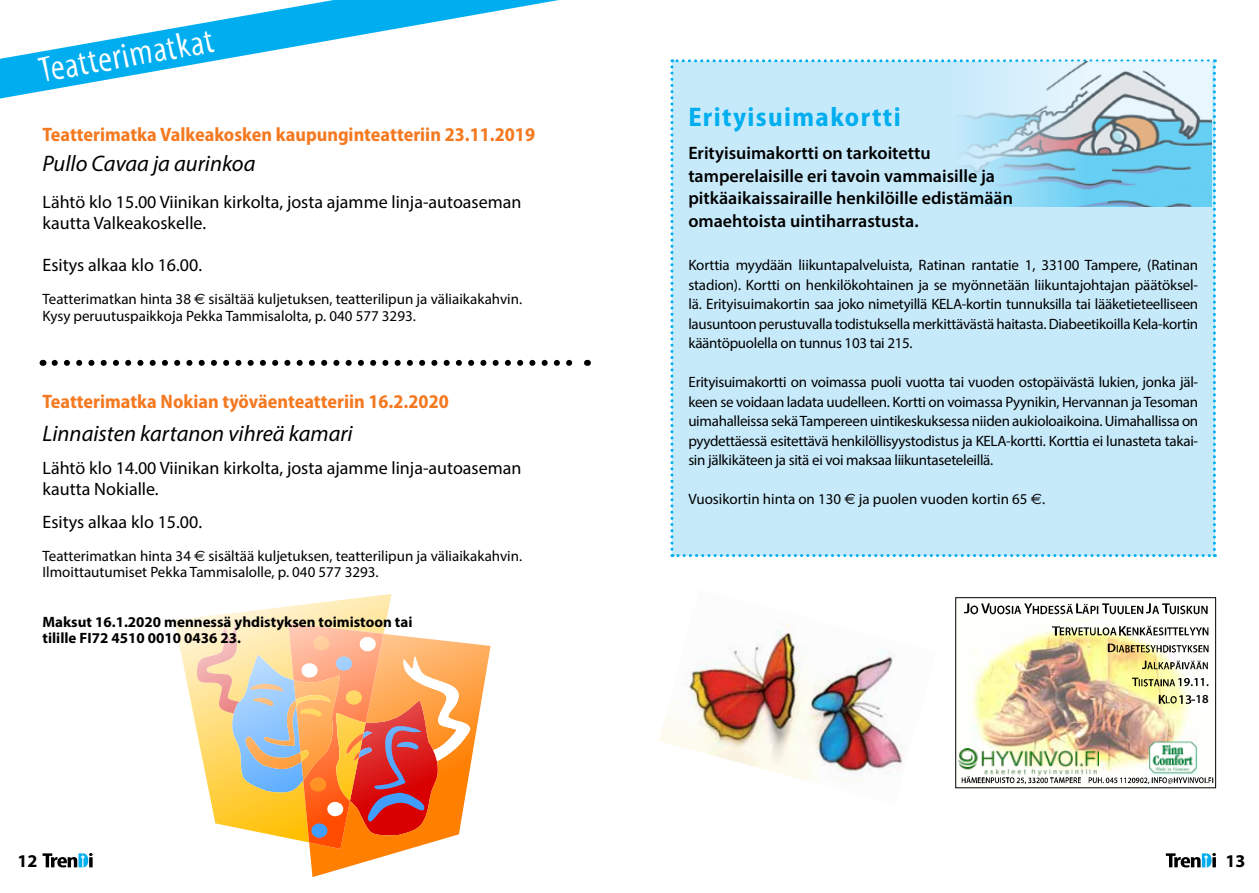
<style>
.page{position:relative;width:1259px;height:893px;background:#fff}
.page>*{position:absolute;margin:0;border:0;box-sizing:border-box;transform-origin:0 0}
.t1{font:36px "Myriad Std Tilt";color:#fff}
.t2{font:700 semi-condensed 27px "Myriad Pro";letter-spacing:.05em;color:#00aeef}
.t3{font:italic 22.5px "Myriad Pro";color:#000}
.t4{font:700 semi-condensed 19.5px "Myriad Pro";color:#f47920}
.t5{font:18px/21px "Myriad Pro";color:#000}
.t6{font:600 18px/22.5px "Myriad Pro";color:#000}
.t7{font:700 18px "Myriad Pro";color:#000}
.t8{font:15px/19.5px "Myriad Pro";color:#000}
.t9{font:700 15px/16.5px "Myriad Pro";color:#000}
.t10{font:600 12.3px "Myriad Pro";color:#000}
.s1{font-family:"Euro Sans"}
</style>
<div class="page">
<svg style="left:43px;top:853px;width:50px;height:14px"></svg>
<svg style="left:1165px;top:853px;width:51px;height:14px"></svg>
<svg style="left:174px;top:594px;width:217px;height:138px"></svg>
<svg style="left:197px;top:623px;width:293px;height:254px"></svg>
<svg style="left:0;top:0;width:559px;height:99px"></svg>
<svg style="left:224px;top:27px;width:8px;height:22px"></svg>
<svg style="left:55px;top:360px;width:518px;height:6px"></svg>
<div style="left:670px;top:59px;width:546px;height:498px;background:#c7eafb"></div>
<img style="left:954px;top:62px;width:257px;height:144px">
<img style="left:964px;top:611px;width:234px;height:164px">
<img style="left:965px;top:603px;width:11px;height:14px">
<img style="left:970px;top:603px;width:11px;height:13px">
<img style="left:981px;top:603px;width:17px;height:14px">
<img style="left:989px;top:603px;width:35px;height:13px">
<img style="left:1024px;top:603px;width:17px;height:14px">
<img style="left:1032px;top:603px;width:43px;height:13px">
<img style="left:1075px;top:603px;width:14px;height:14px">
<img style="left:1082px;top:603px;width:20px;height:13px">
<img style="left:1102px;top:603px;width:15px;height:14px">
<img style="left:1109px;top:603px;width:37px;height:13px">
<img style="left:1146px;top:603px;width:12px;height:14px">
<img style="left:1152px;top:603px;width:10px;height:13px">
<img style="left:1162px;top:603px;width:15px;height:14px">
<img style="left:1169px;top:603px;width:39px;height:13px">
<img style="left:1053px;top:622px;width:14px;height:17px">
<img style="left:1060px;top:625px;width:58px;height:13px">
<img style="left:1118px;top:622px;width:16px;height:17px">
<img style="left:1126px;top:625px;width:83px;height:13px">
<img style="left:958px;top:748px;width:140px;height:27px">
<img style="left:961px;top:775px;width:120px;height:9px">
<img style="left:1088px;top:775px;width:126px;height:9px">
<img style="left:1108px;top:640px;width:16px;height:15px">
<img style="left:1116px;top:643px;width:93px;height:11px">
<img style="left:1142px;top:657px;width:10px;height:15px">
<img style="left:1147px;top:660px;width:61px;height:11px">
<img style="left:1132px;top:674px;width:12px;height:15px">
<img style="left:1138px;top:677px;width:39px;height:11px">
<img style="left:1177px;top:674px;width:32px;height:15px">
<img style="left:1158px;top:691px;width:14px;height:15px">
<img style="left:1165px;top:694px;width:13px;height:11px">
<img style="left:1178px;top:691px;width:13px;height:15px">
<img style="left:1191px;top:691px;width:4px;height:15px">
<img style="left:1148px;top:741px;width:48px;height:33px">
<div style="left:955px;top:597px;width:261px;height:191px;border:1px solid #000"></div>
<div style="left:1195px;top:694px;width:14px;height:16px;background:#fff"></div>
<img style="left:659px;top:624px;width:247px;height:158px">
<h1 class="t1" style="left:36px;top:51px;width:178px;rotate:-10deg">Teatterimatkat</h1>
<h3 class="t4" style="left:43px;top:123px;width:494px">Teatterimatka Valkeakosken kaupunginteatteriin 23.11.2019</h3>
<h3 class="t3" style="left:43px;top:149px;width:214px">Pullo Cavaa ja aurinkoa</h3>
<p class="t5" style="left:43px;top:191px;width:480px">Lähtö klo 15.00 Viinikan kirkolta, josta ajamme linja-autoaseman kautta Valkeakoskelle.</p>
<p class="t5" style="left:43px;top:254px;width:161px">Esitys alkaa klo 16.00.</p>
<p class="t8" style="left:43px;top:291px;width:481px;line-height:16.5px">Teatterimatkan hinta 38 <span class="s1">€</span> sisältää kuljetuksen, teatterilipun ja väliaikakahvin.<br>Kysy peruutuspaikkoja Pekka Tammisalolta, p. 040 577 3293.</p>
<h3 class="t4" style="left:43px;top:390px;width:408px">Teatterimatka Nokian työväenteatteriin 16.2.2020</h3>
<h3 class="t3" style="left:43px;top:419px;width:312px">Linnaisten kartanon vihreä kamari</h3>
<p class="t5" style="left:43px;top:457px;width:480px">Lähtö klo 14.00 Viinikan kirkolta, josta ajamme linja-autoaseman kautta Nokialle.</p>
<p class="t5" style="left:43px;top:511px;width:161px">Esitys alkaa klo 15.00.</p>
<p class="t8" style="left:43px;top:547px;width:481px;line-height:16.5px">Teatterimatkan hinta 34 <span class="s1">€</span> sisältää kuljetuksen, teatterilipun ja väliaikakahvin.<br>Ilmoittautumiset Pekka Tammisalolle, p. 040 577 3293.</p>
<p class="t9" style="left:43px;top:613px;width:371px">Maksut 16.1.2020 mennessä yhdistyksen toimistoon tai tilille FI72 4510 0010 0436 23.</p>
<h2 class="t2" style="left:688px;top:102px;width:214px">Erityisuimakortti</h2>
<p class="t6" style="left:688px;top:141px;width:326px">Erityisuimakortti on tarkoitettu tamperelaisille eri tavoin vammaisille ja pitkäaikaissairaille henkilöille edistämään omaehtoista uintiharrastusta.</p>
<p class="t8" style="left:688px;top:255px;width:511px;text-align:justify">Korttia myydään liikuntapalveluista, Ratinan rantatie 1, 33100 Tampere, (Ratinan stadion). Kortti on henkilökohtainen ja se myönnetään liikuntajohtajan päätöksel&shy;lä. Erityisuimakortin saa joko nimetyillä KELA-kortin tunnuksilla tai lääketieteelliseen lausuntoon perustuvalla todistuksella merkittävästä haitasta. Diabeetikoilla Kela-kortin kääntöpuolella on tunnus 103 tai 215.</p>
<p class="t8" style="left:688px;top:372px;width:511px;text-align:justify">Erityisuimakortti on voimassa puoli vuotta tai vuoden ostopäivästä lukien, jonka jäl&shy;keen se voidaan ladata uudelleen. Kortti on voimassa Pyynikin, Hervannan ja Tesoman uimahalleissa sekä Tampereen uintikeskuksessa niiden aukioloaikoina. Uimahallissa on pyydettäessä esitettävä henkilöllisyystodistus ja KELA-kortti. Korttia ei lunasteta takai&shy;sin jälkikäteen ja sitä ei voi maksaa liikuntaseteleillä.</p>
<p class="t8" style="left:688px;top:489px;width:358px">Vuosikortin hinta on 130 <span class="s1">€</span> ja puolen vuoden kortin 65 <span class="s1">€</span>.</p>
<p class="t10" style="left:1195px;top:691px;width:15px">18</p>
<p class="t7" style="left:18px;top:849px;width:21px">12</p>
<p class="t7" style="left:1225px;top:849px;width:21px">13</p>
</div>
